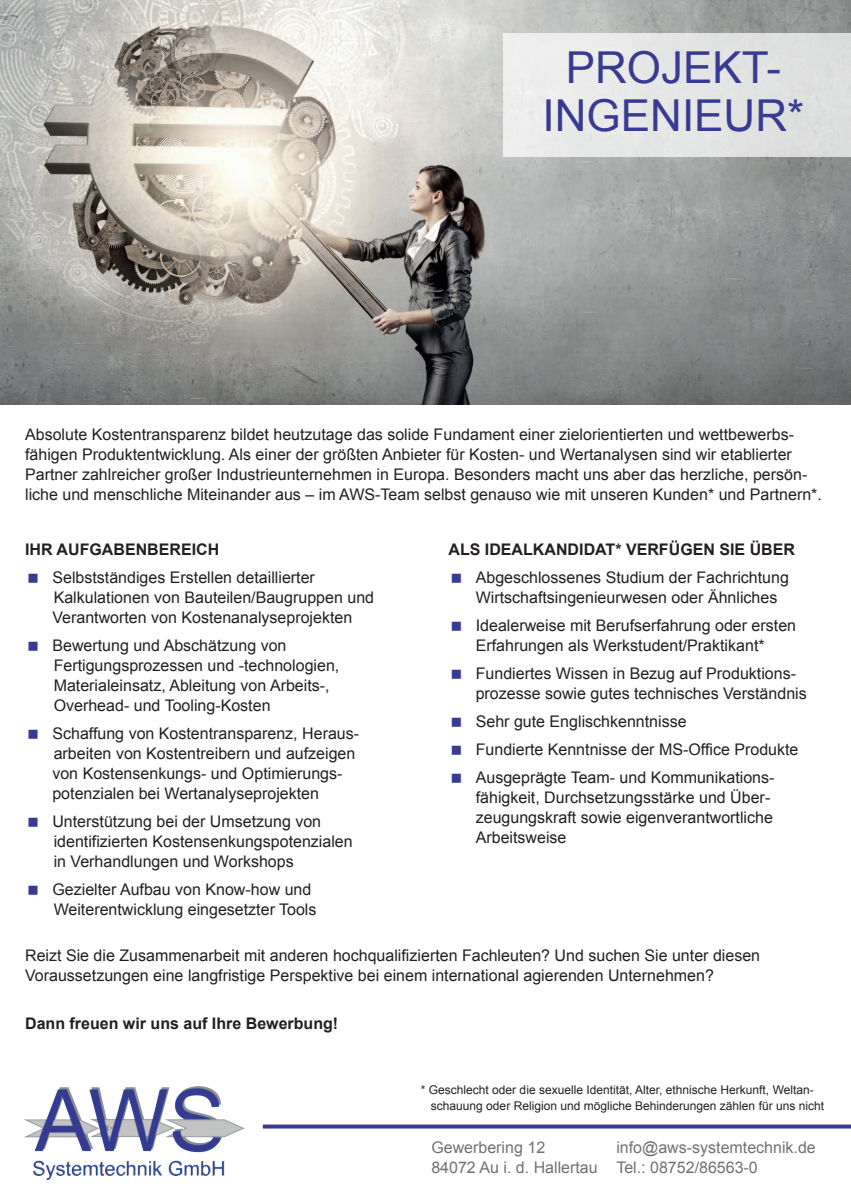
<style>
.page{position:relative;width:851px;height:1202px;background:#fff}
.page>*{position:absolute;margin:0;border:0;box-sizing:border-box;transform-origin:0 0}
.t1{font:44px/48px "Arial";color:#383b91;text-align:center}
.t2{font:16px/20px "Arial";color:#231f20}
.t3{font:700 16px "Arial";color:#231f20}
.t4{font:16px/20px "Arial";color:#6f7274}
.t5{font:12px/16px "Arial";color:#231f20}
</style>
<div class="page">
<img style="left:24px;top:1087px;width:220px;height:92px">
<svg style="left:263px;top:1124px;width:587px;height:4px;background:#5356a0"></svg>
<img style="left:0;top:0;width:850px;height:404px">
<div style="left:503px;top:33px;width:347px;height:123px;background:#e5e6e6"></div>
<h1 class="t1" style="left:542px;top:44px;width:263px">PROJEKT-<br>INGENIEUR*</h1>
<p class="t2" style="left:25px;top:424px;width:798px">Absolute Kostentransparenz bildet heutzutage das solide Fundament einer zielorientierten und wettbewerbs&shy;fähigen Produktentwicklung. Als einer der größten Anbieter für Kosten- und Wertanalysen sind wir etablierter Partner zahlreicher großer Industrieunternehmen in Europa. Besonders macht uns aber das herzliche, persön&shy;liche und menschliche Miteinander aus – im AWS-Team selbst genauso wie mit unseren Kunden* und Partnern*.</p>
<p class="t3" style="left:25px;top:539px;width:196px">IHR AUFGABENBEREICH</p>
<p class="t2" style="left:52px;top:567px;width:323px">Selbstständiges Erstellen detaillierter<br>Kalkulationen von Bauteilen/Baugruppen und<br>Verantworten von Kostenanalyseprojekten</p>
<p class="t2" style="left:52px;top:635px;width:288px">Bewertung und Abschätzung von Fertigungsprozessen und -technologien, Materialeinsatz, Ableitung von Arbeits-, Overhead- und Tooling-Kosten</p>
<p class="t2" style="left:52px;top:723px;width:308px">Schaffung von Kostentransparenz, Heraus&shy;arbeiten von Kostentreibern und aufzeigen von Kostensenkungs- und Optimierungs&shy;potenzialen bei Wertanalyseprojekten</p>
<p class="t2" style="left:52px;top:811px;width:302px">Unterstützung bei der Umsetzung von identifizierten Kostensenkungspotenzialen in Verhandlungen und Workshops</p>
<p class="t2" style="left:52px;top:879px;width:265px">Gezielter Aufbau von Know-how und<br>Weiterentwicklung eingesetzter Tools</p>
<p class="t3" style="left:448px;top:539px;width:348px">ALS IDEALKANDIDAT* VERFÜGEN SIE ÜBER</p>
<p class="t2" style="left:475px;top:567px;width:315px">Abgeschlossenes Studium der Fachrichtung<br>Wirtschaftsingenieurwesen oder Ähnliches</p>
<p class="t2" style="left:475px;top:615px;width:322px">Idealerweise mit Berufserfahrung oder ersten<br>Erfahrungen als Werkstudent/Praktikant*</p>
<p class="t2" style="left:475px;top:663px;width:332px">Fundiertes Wissen in Bezug auf Produktions&shy;prozesse sowie gutes technisches Verständnis</p>
<p class="t2" style="left:475px;top:707px;width:324px;line-height:28px">Sehr gute Englischkenntnisse<br>Fundierte Kenntnisse der MS-Office Produkte<br>Ausgeprägte Team- und Kommunikations-</p>
<p class="t2" style="left:475px;top:787px;width:299px">fähigkeit, Durchsetzungsstärke und Über&shy;zeugungskraft sowie eigenverantwortliche<br>Arbeitsweise</p>
<p class="t2" style="left:25px;top:945px;width:736px">Reizt Sie die Zusammenarbeit mit anderen hochqualifizierten Fachleuten? Und suchen Sie unter diesen<br>Voraussetzungen eine langfristige Perspektive bei einem international agierenden Unternehmen?</p>
<p class="t3" style="left:25px;top:1012px;width:314px">Dann freuen wir uns auf Ihre Bewerbung!</p>
<p class="t5" style="left:431px;top:1082px;width:394px;text-indent:-10px">* Geschlecht oder die sexuelle Identität, Alter, ethnische Herkunft, Weltan&shy;schauung oder Religion und mögliche Behinderungen zählen für uns nicht</p>
<p class="t4" style="left:431px;top:1138px;width:168px">Gewerbering 12<br>84072 Au i. d. Hallertau</p>
<p class="t4" style="left:616px;top:1138px;width:201px">info@aws-systemtechnik.de<br>Tel.: 08752/86563-0</p>
</div>
